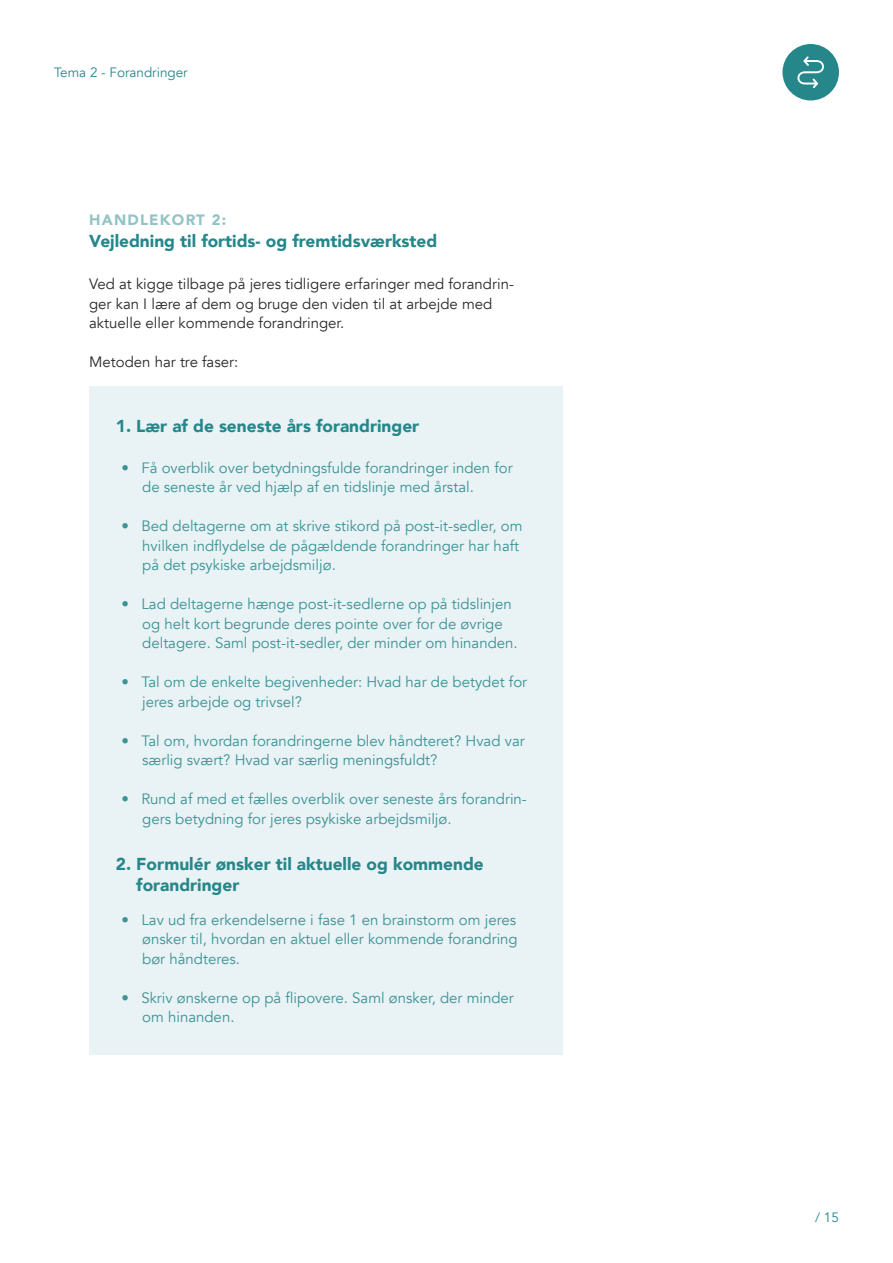
<style>
.page{position:relative;width:893px;height:1263px;background:#fff}
.page>*{position:absolute;margin:0;border:0;box-sizing:border-box;transform-origin:0 0}
.t1{font:900 17.25px/21.8px "Avenir";color:#25878a}
.t2{font:15px/19.5px "Avenir";color:#3b9396}
.t3{font:15px/19.5px "Avenir";color:#292929}
.t4{font:900 15px "Avenir";letter-spacing:.08em;color:#92c3c5}
.t5{font:13.5px "Avenir";color:#25878a}
</style>
<div class="page">
<div style="left:782px;top:44px;width:57px;height:56px;background:#25878a;border-radius:50%"></div>
<div style="left:89px;top:386px;width:474px;height:668px;background:#e9f2f4"></div>
<svg style="left:797px;top:56px;width:27px;height:32px"></svg>
<p class="t5" style="left:54px;top:64px;width:135px">Tema 2 - Forandringer</p>
<p class="t4" style="left:89px;top:207px;width:139px">HANDLEKORT 2:</p>
<p class="t1" style="left:89px;top:230px;width:350px">Vejledning til fortids- og fremtidsværksted</p>
<p class="t3" style="left:89px;top:274px;width:426px">Ved at kigge tilbage på jeres tidligere erfaringer med forandrin&shy;ger kan I lære af dem og bruge den viden til at arbejde med aktuelle eller kommende forandringer.</p>
<p class="t3" style="left:89px;top:352px;width:151px">Metoden har tre faser:</p>
<p class="t1" style="left:116px;top:415px;width:305px">1. Lær af de seneste års forandringer</p>
<p class="t2" style="left:142px;top:458px;width:372px;text-indent:-21px">• Få overblik over betydningsfulde forandringer inden for de seneste år ved hjælp af en tidslinje med årstal.</p>
<p class="t2" style="left:142px;top:517px;width:382px;text-indent:-21px">• Bed deltagerne om at skrive stikord på post-it-sedler, om hvilken indflydelse de pågældende forandringer har haft på det psykiske arbejdsmiljø.</p>
<p class="t2" style="left:142px;top:595px;width:377px;text-indent:-21px">• Lad deltagerne hænge post-it-sedlerne op på tidslinjen og helt kort begrunde deres pointe over for de øvrige deltagere. Saml post-it-sedler, der minder om hinanden.</p>
<p class="t2" style="left:142px;top:673px;width:387px;text-indent:-21px">• Tal om de enkelte begivenheder: Hvad har de betydet for jeres arbejde og trivsel?</p>
<p class="t2" style="left:142px;top:731px;width:384px;text-indent:-21px">• Tal om, hvordan forandringerne blev håndteret? Hvad var særlig svært? Hvad var særlig meningsfuldt?</p>
<p class="t2" style="left:142px;top:790px;width:386px;text-indent:-21px">• Rund af med et fælles overblik over seneste års forandrin&shy;gers betydning for jeres psykiske arbejdsmiljø.</p>
<p class="t1" style="left:136px;top:852px;width:349px;text-indent:-20px">2. Formulér ønsker til aktuelle og kommende forandringer</p>
<p class="t2" style="left:142px;top:910px;width:377px;text-align:justify;text-indent:-21px">• Lav ud fra erkendelserne i fase 1 en brainstorm om jeres ønsker til, hvordan en aktuel eller kommende forandring bør håndteres.</p>
<p class="t2" style="left:142px;top:988px;width:373px;text-indent:-21px">• Skriv ønskerne op på flipovere. Saml ønsker, der minder om hinanden.</p>
<p class="t5" style="left:815px;top:1210px;width:25px">/ 15</p>
</div>
